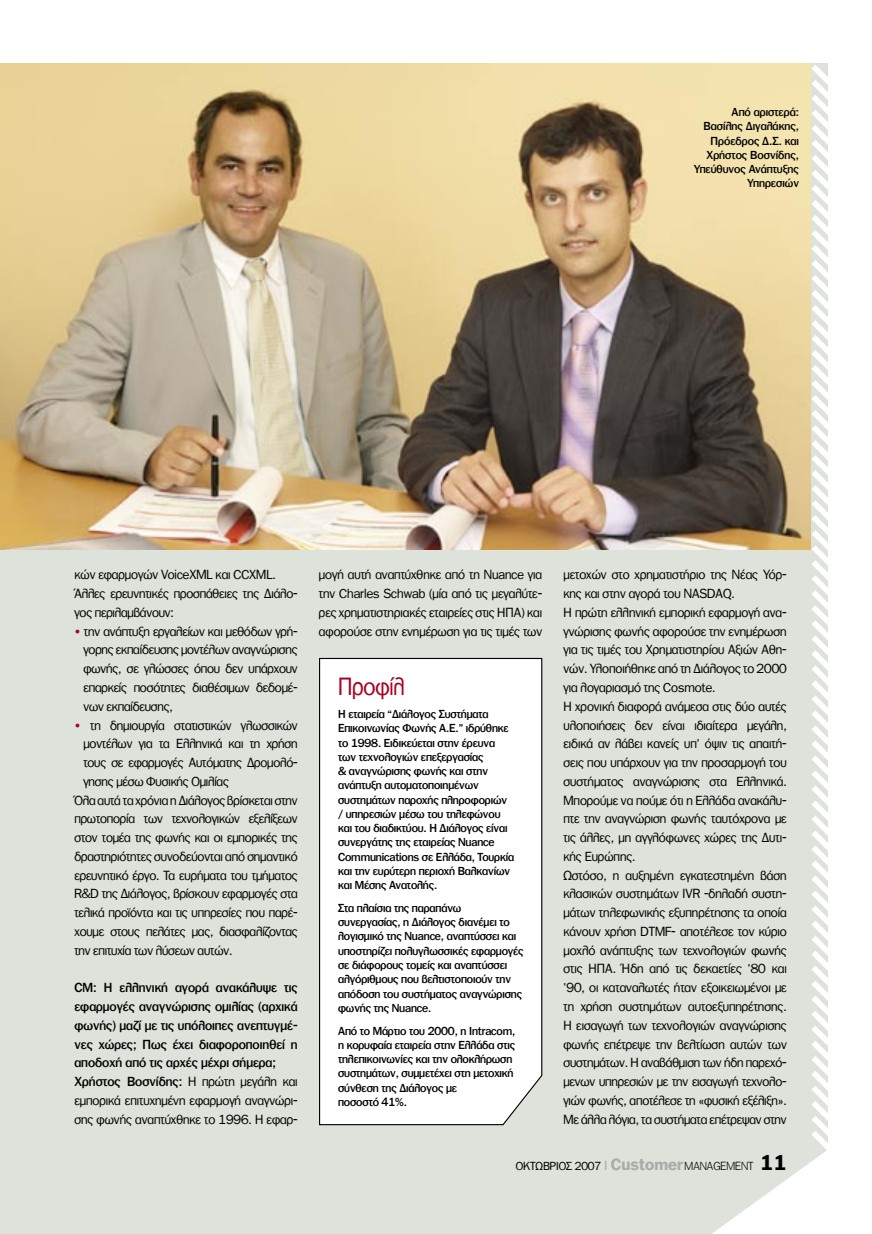
<style>
.page{position:relative;width:872px;height:1234px;background:#fff}
.page>*{position:absolute;margin:0;border:0;box-sizing:border-box;transform-origin:0 0}
.C_BOX_TITLE{font:24px "PF Franklin Gothic";letter-spacing:-.005em;color:#a80023;scale:.92 1}
.C_TEXT{font:12.75px/18.8px "PF Franklin Gothic";color:#000;text-align:justify}
.C_TEXT-2{font:500 12.75px/18.8px "PF Franklin Gothic";color:#000;text-align:justify}
.C_TEXT_BOX{font:500 11.25px/14.2px "PF Franklin Gothic";letter-spacing:-.01em;color:#000}
.C_LEZANTES{font:500 11.25px/14.2px "PF Franklin Gothic";color:#000;text-align:right}
.t1{font:11.25px "PF Franklin Gothic";color:#000}
.s1{color:#a80023}
.s2{font-weight:500}
.s3{font-weight:700;color:#aaa}
.s4{font-weight:700;font-size:15.75px;color:#aaa}
.s5{font-weight:300}
.s6{font-weight:700;font-size:21px}
</style>
<div class="page">
<div style="left:0;top:64px;width:828px;height:1169px;background:#dde2db"></div>
<svg style="left:713px;top:1166px;width:115px;height:67px"></svg>
<svg style="left:805px;top:63px;width:23px;height:1103px"></svg>
<img style="left:0;top:64px;width:810px;height:485px">
<div style="left:319px;top:657px;width:224px;height:468px;background:#fff"></div>
<p class="C_LEZANTES" style="left:694px;top:105px;width:107px">Από αριστερά:<br>Βασίλης Διγαλάκης,<br>Πρόεδρος Δ.Σ. και<br>Χρήστος Βοσνίδης,<br>Υπεύθυνος Ανάπτυξης<br>Υπηρεσιών</p>
<p class="C_TEXT" style="left:74px;top:565px;width:203px">κών εφαρµογών VoiceXML και CCXML.</p>
<p class="C_TEXT" style="left:74px;top:584px;width:225px">Άλλες ερευνητικές προσπάθειες της Διάλο&shy;γος περιλαµβάνουν:</p>
<p class="C_TEXT" style="left:83px;top:621px;width:216px;text-indent:-9px"><span class="s1">•</span> την ανάπτυξη εργαλείων και µεθόδων γρή&shy;γορης εκπαίδευσης µοντέλων αναγνώρισης φωνής, σε γλώσσες όπου δεν υπάρχουν επαρκείς ποσότητες διαθέσιµων δεδοµέ&shy;νων εκπαίδευσης,</p>
<p class="C_TEXT" style="left:83px;top:715px;width:216px;text-indent:-9px"><span class="s1">•</span> τη δηµιουργία στατιστικών γλωσσικών µοντέλων για τα Ελληνικά και τη χρήση τους σε εφαρµογές Αυτόµατης Δροµολό&shy;γησης µέσω Φυσικής Οµιλίας</p>
<p class="C_TEXT" style="left:74px;top:790px;width:225px">Όλα αυτά τα χρόνια η Διάλογος βρίσκεται στην πρωτοπορία των τεχνολογικών εξελίξεων στον τοµέα της φωνής και οι εµπορικές της δραστηριότητες συνοδεύονται από σηµαντικό ερευνητικό έργο. Τα ευρήµατα του τµήµατος R&amp;D της Διάλογος, βρίσκουν εφαρµογές στα τελικά προϊόντα και τις υπηρεσίες που παρέ&shy;χουµε στους πελάτες µας, διασφαλίζοντας την επιτυχία των λύσεων αυτών.</p>
<p class="C_TEXT-2" style="left:74px;top:977px;width:225px">CM: Η ελληνική αγορά ανακάλυψε τις εφαρµογές αναγνώρισης οµιλίας (αρχικά φωνής) µαζί µε τις υπόλοιπες ανεπτυγµέ&shy;νες χώρες; Πως έχει διαφοροποιηθεί η αποδοχή από τις αρχές µέχρι σήµερα;</p>
<p class="C_TEXT" style="left:74px;top:1071px;width:225px"><span class="s2">Χρήστος Βοσνίδης:</span> Η πρώτη µεγάλη και εµπορικά επιτυχηµένη εφαρµογή αναγνώρι&shy;σης φωνής αναπτύχθηκε το 1996. Η εφαρ-</p>
<p class="C_TEXT" style="left:319px;top:565px;width:225px">µογή αυτή αναπτύχθηκε από τη Nuance για την Charles Schwab (µία από τις µεγαλύτε&shy;ρες χρηµατιστηριακές εταιρείες στις ΗΠΑ) και αφορούσε στην ενηµέρωση για τις τιµές των</p>
<p class="C_TEXT" style="left:563px;top:565px;width:225px">µετοχών στο χρηµατιστήριο της Νέας Υόρ&shy;κης και στην αγορά του NASDAQ.</p>
<p class="C_TEXT" style="left:563px;top:603px;width:225px">Η πρώτη ελληνική εµπορική εφαρµογή ανα&shy;γνώρισης φωνής αφορούσε την ενηµέρωση για τις τιµές του Χρηµατιστηρίου Αξιών Αθη&shy;νών. Υλοποιήθηκε από τη Διάλογος το 2000 για λογαριασµό της Cosmote.</p>
<p class="C_TEXT" style="left:563px;top:696px;width:225px">Η χρονική διαφορά ανάµεσα στις δύο αυτές υλοποιήσεις δεν είναι ιδιαίτερα µεγάλη, ειδικά αν λάβει κανείς υπ’ όψιν τις απαιτή&shy;σεις που υπάρχουν για την προσαρµογή του συστήµατος αναγνώρισης στα Ελληνικά.<br>Μπορούµε να πούµε ότι η Ελλάδα ανακάλυ&shy;πτε την αναγνώριση φωνής ταυτόχρονα µε τις άλλες, µη αγγλόφωνες χώρες της Δυτι&shy;κής Ευρώπης.</p>
<p class="C_TEXT" style="left:563px;top:865px;width:225px">Ωστόσο, η αυξηµένη εγκατεστηµένη βάση κλασικών συστηµάτων IVR -δηλαδή συστη&shy;µάτων τηλεφωνικής εξυπηρέτησης τα οποία κάνουν χρήση DTMF- αποτέλεσε τον κύριο µοχλό ανάπτυξης των τεχνολογιών φωνής στις ΗΠΑ. Ήδη από τις δεκαετίες ’80 και ’90, οι καταναλωτές ήταν εξοικειωµένοι µε τη χρήση συστηµάτων αυτοεξυπηρέτησης.<br>Η εισαγωγή των τεχνολογιών αναγνώρισης φωνής επέτρεψε την βελτίωση αυτών των συστηµάτων. Η αναβάθµιση των ήδη παρεχό&shy;µενων υπηρεσιών µε την εισαγωγή τεχνολο&shy;γιών φωνής, αποτέλεσε τη «φυσική εξέλιξη».<br>Με άλλα λόγια, τα συστήµατα επέτρεψαν στην</p>
<p class="t1" style="left:516px;top:1159px;width:272px">OKTΩΒΡΙΟΣ 2007 <span class="s3">|</span> <span class="s4">Customer</span><span class="s5">MANAGEMENT</span> <span class="s6">11</span></p>
<p class="C_BOX_TITLE" style="left:338px;top:673px;width:74px">Προφίλ</p>
<p class="C_TEXT_BOX" style="left:338px;top:706px;width:177px">Η εταιρεία “Διάλογος Συστήµατα<br>Επικοινωνίας Φωνής Α.Ε.” ιδρύθηκε το 1998. Ειδικεύεται στην έρευνα των τεχνολογιών επεξεργασίας<br>&amp; αναγνώρισης φωνής και στην ανάπτυξη αυτοµατοποιηµένων συστηµάτων παροχής πληροφοριών / υπηρεσιών µέσω του τηλεφώνου και του διαδικτύου. Η Διάλογος είναι συνεργάτης της εταιρείας Nuance<br>Communications σε Ελλάδα, Τουρκία και την ευρύτερη περιοχή Βαλκανίων και Μέσης Ανατολής.</p>
<p class="C_TEXT_BOX" style="left:338px;top:900px;width:187px">Στα πλαίσια της παραπάνω συνεργασίας, η Διάλογος διανέµει το λογισµικό της Nuance, αναπτύσσει και υποστηρίζει πολυγλωσσικές εφαρµογές σε διάφορους τοµείς και αναπτύσσει αλγόριθµους που βελτιστοποιούν την απόδοση του συστήµατος αναγνώρισης φωνής της Nuance.</p>
<p class="C_TEXT_BOX" style="left:338px;top:1023px;width:179px">Από το Μάρτιο του 2000, η Intracom, η κορυφαία εταιρεία στην Ελλάδα στις τηλεπικοινωνίες και την ολοκλήρωση συστηµάτων, συµµετέχει στη µετοχική σύνθεση της Διάλογος µε<br>ποσοστό 41%.</p>
</div>
